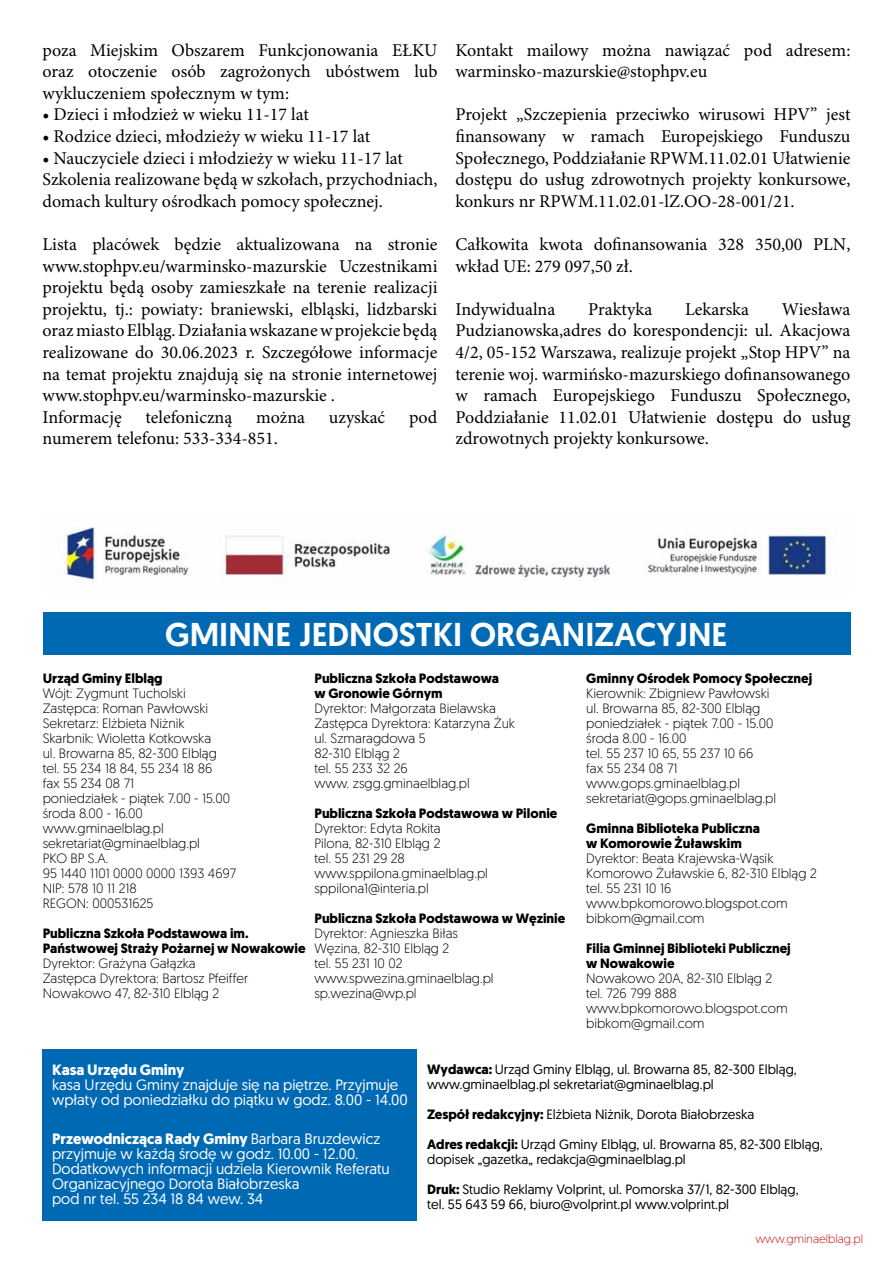
<style>
.page{position:relative;width:893px;height:1263px;background:#fff}
.page>*{position:absolute;margin:0;border:0;box-sizing:border-box;transform-origin:0 0}
.t1{font:500 33px "Geomanist";color:#fff}
.t2{font:18px/21.6px "Minion Pro";color:#000}
.t3{font:15px/15px "Geomanist";color:#fff}
.t4{font:700 15px "Geomanist";color:#fff}
.t5{font:300 13.5px/15px "Geomanist";color:#000}
.t6{font:13.5px/15px "Geomanist";color:#000}
.t7{font:700 13.5px/15px "Geomanist";color:#000}
.t8{font:300 12px "Geomanist";color:#cd1719}
.s1{font-weight:700}
</style>
<div class="page">
<div style="left:43px;top:612px;width:808px;height:42px;background:#0069b4"></div>
<div style="left:42px;top:1049px;width:375px;height:171px;background:#0069b4"></div>
<img style="left:56px;top:527px;width:780px;height:55px">
<p class="t2" style="left:43px;top:40px;width:396px;text-align:justify">poza Miejskim Obszarem Funkcjonowania EŁKU oraz otoczenie osób zagrożonych ubóstwem lub wykluczeniem społecznym w tym:</p>
<p class="t2" style="left:43px;top:105px;width:268px">• Dzieci i młodzież w wieku 11-17 lat</p>
<p class="t2" style="left:43px;top:126px;width:329px">• Rodzice dzieci, młodzieży w wieku 11-17 lat</p>
<p class="t2" style="left:43px;top:148px;width:396px">• Nauczyciele dzieci i młodzieży w wieku 11-17 lat<br>Szkolenia realizowane będą w szkołach, przychodniach, domach kultury ośrodkach pomocy społecznej.</p>
<p class="t2" style="left:43px;top:234px;width:396px">Lista placówek będzie aktualizowana na stronie www.stophpv.eu/warminsko-mazurskie Uczestnikami projektu będą osoby zamieszkałe na terenie realizacji projektu, tj.: powiaty: braniewski, elbląski, lidzbarski oraz miasto Elbląg. Działania wskazane w projekcie będą realizowane do 30.06.2023 r. Szczegółowe informacje na temat projektu znajdują się na stronie internetowej www.stophpv.eu/warminsko-mazurskie .<br>Informację</p>
<p class="t2" style="left:146px;top:407px;width:88px">telefoniczną</p>
<p class="t2" style="left:256px;top:407px;width:50px">można</p>
<p class="t2" style="left:329px;top:407px;width:58px">uzyskać</p>
<p class="t2" style="left:409px;top:407px;width:30px">pod</p>
<p class="t2" style="left:43px;top:429px;width:237px">numerem telefonu: 533-334-851.</p>
<p class="t2" style="left:455px;top:40px;width:396px">Kontakt mailowy można nawiązać pod adresem: warminsko-mazurskie@stophpv.eu</p>
<p class="t2" style="left:455px;top:105px;width:396px;text-align:justify">Projekt „Szczepienia przeciwko wirusowi HPV” jest finansowany w ramach Europejskiego Funduszu Społecznego, Poddziałanie RPWM.11.02.01 Ułatwienie dostępu do usług zdrowotnych projekty konkursowe, konkurs nr RPWM.11.02.01-lZ.OO-28-001/21.</p>
<p class="t2" style="left:455px;top:234px;width:396px">Całkowita kwota dofinansowania 328 350,00 PLN, wkład UE: 279 097,50 zł.</p>
<p class="t2" style="left:455px;top:299px;width:101px">Indywidualna</p>
<p class="t2" style="left:588px;top:299px;width:66px">Praktyka</p>
<p class="t2" style="left:685px;top:299px;width:65px">Lekarska</p>
<p class="t2" style="left:455px;top:299px;width:396px;text-align:justify;text-indent:326px">Wiesława Pudzianowska,adres do korespondencji: ul. Akacjowa 4/2, 05-152 Warszawa, realizuje projekt „Stop HPV” na terenie woj. warmińsko-mazurskiego dofinansowanego w ramach Europejskiego Funduszu Społecznego, Poddziałanie 11.02.01 Ułatwienie dostępu do usług zdrowotnych projekty konkursowe.</p>
<h1 class="t1" style="left:165px;top:612px;width:564px">GMINNE JEDNOSTKI ORGANIZACYJNE</h1>
<p class="t7" style="left:586px;top:671px;width:228px">Gminny Ośrodek Pomocy Społecznej</p>
<p class="t5" style="left:586px;top:685px;width:191px">Kierownik: Zbigniew Pawłowski ul. Browarna 85, 82-300 Elbląg poniedziałek - piątek 7.00 - 15.00 środa 8.00 - 16.00<br>tel. 55 237 10 65, 55 237 10 66<br>fax 55 234 08 71 www.gops.gminaelblag.pl sekretariat@gops.gminaelblag.pl</p>
<p class="t7" style="left:586px;top:821px;width:175px">Gminna Biblioteka Publiczna w Komorowie Żuławskim</p>
<p class="t5" style="left:586px;top:850px;width:232px">Dyrektor: Beata Krajewska-Wąsik<br>Komorowo Żuławskie 6, 82-310 Elbląg 2 tel. 55 231 10 16 www.bpkomorowo.blogspot.com bibkom@gmail.com</p>
<p class="t7" style="left:586px;top:941px;width:206px">Filia Gminnej Biblioteki Publicznej w Nowakowie</p>
<p class="t5" style="left:586px;top:970px;width:203px">Nowakowo 20A, 82-310 Elbląg 2 tel. 726 799 888 www.bpkomorowo.blogspot.com bibkom@gmail.com</p>
<p class="t6" style="left:427px;top:1061px;width:371px"><span class="s1">Wydawca:</span> Urząd Gminy Elbląg, ul. Browarna 85, 82-300 Elbląg, www.gminaelblag.pl sekretariat@gminaelblag.pl</p>
<p class="t6" style="left:427px;top:1106px;width:329px"><span class="s1">Zespół redakcyjny:</span> Elżbieta Niżnik, Dorota Białobrzeska</p>
<p class="t6" style="left:427px;top:1136px;width:397px"><span class="s1">Adres redakcji:</span> Urząd Gminy Elbląg, ul. Browarna 85, 82-300 Elbląg, dopisek „gazetka„ redakcja@gminaelblag.pl</p>
<p class="t6" style="left:427px;top:1181px;width:373px"><span class="s1">Druk:</span> Studio Reklamy Volprint, ul. Pomorska 37/1, 82-300 Elbląg, tel. 55 643 59 66, biuro@volprint.pl www.volprint.pl</p>
<p class="t7" style="left:314px;top:671px;width:186px">Publiczna Szkoła Podstawowa w Gronowie Górnym</p>
<p class="t5" style="left:314px;top:700px;width:202px">Dyrektor: Małgorzata Bielawska<br>Zastępca Dyrektora: Katarzyna Żuk ul. Szmaragdowa 5<br>82-310 Elbląg 2<br>tel. 55 233 32 26<br>www. zsgg.gminaelblag.pl</p>
<p class="t7" style="left:314px;top:806px;width:244px">Publiczna Szkoła Podstawowa w Pilonie</p>
<p class="t5" style="left:314px;top:820px;width:175px">Dyrektor: Edyta Rokita<br>Pilona, 82-310 Elbląg 2<br>tel. 55 231 29 28 www.sppilona.gminaelblag.pl sppilona1@interia.pl</p>
<p class="t7" style="left:314px;top:911px;width:252px">Publiczna Szkoła Podstawowa w Węzinie</p>
<p class="t5" style="left:314px;top:925px;width:181px">Dyrektor: Agnieszka Biłas<br>Węzina, 82-310 Elbląg 2<br>tel. 55 231 10 02 www.spwezina.gminaelblag.pl sp.wezina@wp.pl</p>
<p class="t7" style="left:43px;top:671px;width:121px">Urząd Gminy Elbląg</p>
<p class="t5" style="left:43px;top:685px;width:195px">Wójt: Zygmunt Tucholski<br>Zastępca: Roman Pawłowski<br>Sekretarz: Elżbieta Niżnik<br>Skarbnik: Wioletta Kotkowska<br>ul. Browarna 85, 82-300 Elbląg tel. 55 234 18 84, 55 234 18 86<br>fax 55 234 08 71<br>poniedziałek - piątek 7.00 - 15.00 środa 8.00 - 16.00 www.gminaelblag.pl sekretariat@gminaelblag.pl<br>PKO BP S.A.<br>95 1440 1101 0000 0000 1393 4697<br>NIP: 578 10 11 218<br>REGON: 000531625</p>
<p class="t7" style="left:43px;top:926px;width:264px">Publiczna Szkoła Podstawowa im.<br>Państwowej Straży Pożarnej w Nowakowie</p>
<p class="t5" style="left:43px;top:955px;width:207px">Dyrektor: Grażyna Gałązka<br>Zastępca Dyrektora: Bartosz Pfeiffer<br>Nowakowo 47, 82-310 Elbląg 2</p>
<p class="t4" style="left:52px;top:1060px;width:134px">Kasa Urzędu Gminy</p>
<p class="t3" style="left:52px;top:1077px;width:357px">kasa Urzędu Gminy znajduje się na piętrze. Przyjmuje wpłaty od poniedziałku do piątku w godz. 8.00 - 14.00</p>
<p class="t3" style="left:52px;top:1131px;width:339px"><span class="s1">Przewodnicząca Rady Gminy</span> Barbara Bruzdewicz przyjmuje w każdą środę w godz. 10.00 - 12.00.<br>Dodatkowych informacji udziela Kierownik Referatu Organizacyjnego Dorota Białobrzeska<br>pod nr tel. 55 234 18 84 wew. 34</p>
<p class="t8" style="left:756px;top:1231px;width:109px">www.gminaelblag.pl</p>
</div>
